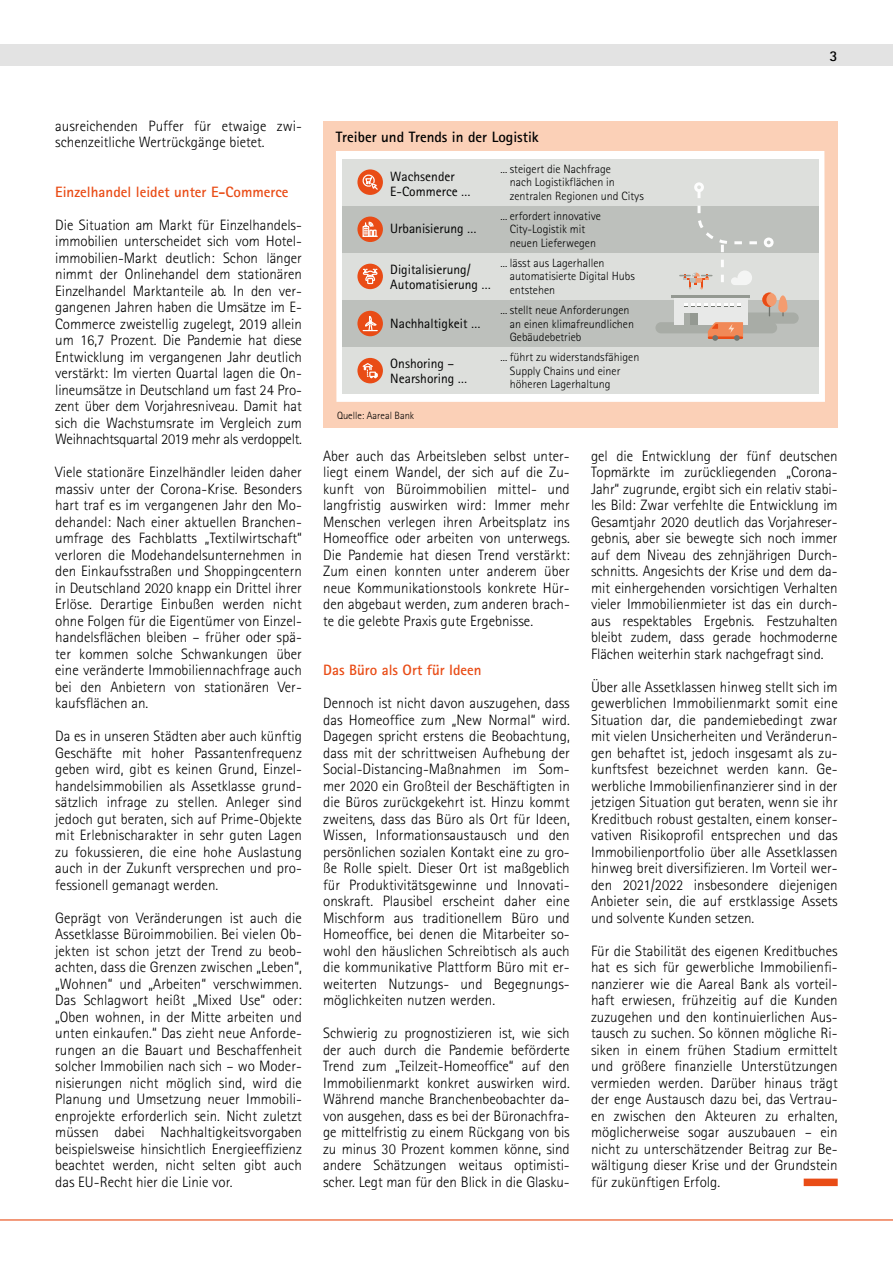
<style>
.page{position:relative;width:893px;height:1263px;background:#fff}
.page>*{position:absolute;margin:0;border:0;box-sizing:border-box;transform-origin:0 0}
.t1{font:300 15px/16.5px "Rotis Sans Serif";color:#000;text-align:justify}
.t2{font:700 15px "Rotis Sans Serif";color:#e94c16}
.t3{font:700 15px "Rotis Sans Serif";color:#000}
.t4{font:13.5px/15px "Rotis Sans Serif";color:#000}
.t5{font:300 12px/13.5px "Rotis Sans Serif";color:#000}
.t6{font:300 10.5px "Rotis Sans Serif";color:#000}
</style>
<div class="page">
<hr style="left:0;top:1219px;width:893px;height:1px;background:#e94c16">
<div style="left:0;top:45px;width:893px;height:21px;background:#e3e3e3"></div>
<div style="left:804px;top:1178px;width:34px;height:8px;background:#e94c16"></div>
<div style="left:323px;top:121px;width:515px;height:307px;background:#fbd0b7"></div>
<svg style="left:336px;top:151px;width:489px;height:251px;background:#fefefd"></svg>
<div style="left:342px;top:159px;width:477px;height:47px;background:#dddfdc"></div>
<svg style="left:357px;top:169px;width:26px;height:26px"></svg>
<svg style="left:361px;top:173px;width:18px;height:18px"></svg>
<div style="left:342px;top:206px;width:477px;height:47px;background:#bdc0bc"></div>
<div style="left:357px;top:217px;width:26px;height:25px;background:#e94c16;border-radius:50%"></div>
<svg style="left:362px;top:221px;width:15px;height:16px"></svg>
<div style="left:342px;top:253px;width:477px;height:47px;background:#dddfdc"></div>
<div style="left:357px;top:264px;width:26px;height:25px;background:#e94c16;border-radius:50%"></div>
<svg style="left:362px;top:269px;width:16px;height:15px"></svg>
<div style="left:342px;top:300px;width:477px;height:47px;background:#bdc0bc"></div>
<div style="left:357px;top:311px;width:26px;height:25px;background:#e94c16;border-radius:50%"></div>
<svg style="left:363px;top:316px;width:15px;height:16px"></svg>
<div style="left:342px;top:347px;width:477px;height:47px;background:#dddfdc"></div>
<div style="left:357px;top:358px;width:26px;height:25px;background:#e94c16;border-radius:50%"></div>
<svg style="left:362px;top:363px;width:16px;height:16px"></svg>
<div style="left:655px;top:322px;width:122px;height:11px;background:#a8aca6;border-radius:6px"></div>
<div style="left:678px;top:312px;width:121px;height:12px;background:#a8aca6;border-radius:6px"></div>
<div style="left:674px;top:297px;width:74px;height:28px;background:#e8e9e8"></div>
<div style="left:684px;top:314px;width:13px;height:11px;background:#a8aca6"></div>
<div style="left:690px;top:314px;width:7px;height:11px;background:#949992"></div>
<hr style="left:671px;top:295px;width:79px;height:3px;background:#949992">
<div style="left:762px;top:293px;width:15px;height:14px;background:#f49c6f;border-radius:50%"></div>
<div style="left:778px;top:295px;width:9px;height:17px;background:#f49c6f;border-radius:5px"></div>
<svg style="left:708px;top:322px;width:35px;height:19px"></svg>
<div style="left:694px;top:182px;width:10px;height:10px;border:3px solid #fdfdfd;border-radius:50%"></div>
<div style="left:764px;top:238px;width:10px;height:9px;border:3px solid #fdfdfd;border-radius:50%"></div>
<svg style="left:680px;top:188px;width:91px;height:128px"></svg>
<p class="t3" style="left:830px;top:46px;width:10px">3</p>
<p class="t1" style="left:55px;top:117px;width:248px">ausreichenden Puffer für etwaige zwi&shy;schenzeitliche Wertrückgänge bietet.</p>
<p class="t2" style="left:55px;top:182px;width:235px">Einzelhandel leidet unter E-Commerce</p>
<p class="t1" style="left:55px;top:216px;width:248px">Die Situation am Markt für Einzelhandels&shy;immobilien unterscheidet sich vom Hotel&shy;immobilien-Markt deutlich: Schon länger nimmt der Onlinehandel dem stationären Einzelhandel Marktanteile ab. In den ver&shy;gangenen Jahren haben die Umsätze im E-Commerce zweistellig zugelegt, 2019 allein um 16,7 Prozent. Die Pandemie hat diese Entwicklung im vergangenen Jahr deutlich verstärkt: Im vierten Quartal lagen die On&shy;lineumsätze in Deutschland um fast 24 Pro&shy;zent über dem Vorjahresniveau. Damit hat sich die Wachstumsrate im Vergleich zum Weihnachtsquartal 2019 mehr als verdoppelt.</p>
<p class="t1" style="left:55px;top:464px;width:248px">Viele stationäre Einzelhändler leiden daher massiv unter der Corona-Krise. Besonders hart traf es im vergangenen Jahr den Mo&shy;dehandel: Nach einer aktuellen Branchen&shy;umfrage des Fachblatts „Textilwirtschaft“ verloren die Modehandelsunternehmen in den Einkaufsstraßen und Shoppingcentern in Deutschland 2020 knapp ein Drittel ihrer Erlöse. Derartige Einbußen werden nicht ohne Folgen für die Eigentümer von Einzel&shy;handelsflächen bleiben – früher oder spä&shy;ter kommen solche Schwankungen über eine veränderte Immobiliennachfrage auch bei den Anbietern von stationären Ver&shy;kaufsflächen an.</p>
<p class="t1" style="left:55px;top:728px;width:248px">Da es in unseren Städten aber auch künftig Geschäfte mit hoher Passantenfrequenz geben wird, gibt es keinen Grund, Einzel&shy;handelsimmobilien als Assetklasse grund&shy;sätzlich infrage zu stellen. Anleger sind jedoch gut beraten, sich auf Prime-Objekte mit Erlebnischarakter in sehr guten Lagen zu fokussieren, die eine hohe Auslastung auch in der Zukunft versprechen und pro&shy;fessionell gemanagt werden.</p>
<p class="t1" style="left:55px;top:909px;width:248px">Geprägt von Veränderungen ist auch die Assetklasse Büroimmobilien. Bei vielen Ob&shy;jekten ist schon jetzt der Trend zu beob&shy;achten, dass die Grenzen zwischen „Leben“, „Wohnen“ und „Arbeiten“ verschwimmen.<br>Das Schlagwort heißt „Mixed Use“ oder: „Oben wohnen, in der Mitte arbeiten und unten einkaufen.“ Das zieht neue Anforde&shy;rungen an die Bauart und Beschaffenheit solcher Immobilien nach sich – wo Moder&shy;nisierungen nicht möglich sind, wird die Planung und Umsetzung neuer Immobili&shy;enprojekte erforderlich sein. Nicht zuletzt müssen dabei Nachhaltigkeitsvorgaben beispielsweise hinsichtlich Energieeffizienz beachtet werden, nicht selten gibt auch das EU-Recht hier die Linie vor.</p>
<p class="t3" style="left:336px;top:127px;width:204px">Treiber und Trends in der Logistik</p>
<p class="t4" style="left:390px;top:169px;width:82px">Wachsender<br>E-Commerce …</p>
<p class="t5" style="left:510px;top:162px;width:135px;text-indent:-9px">... steigert die Nachfrage<br>nach Logistikflächen in zentralen Regionen und Citys</p>
<p class="t4" style="left:390px;top:221px;width:88px">Urbanisierung …</p>
<p class="t5" style="left:501px;top:209px;width:102px;text-align:center">... erfordert innovative<br>City-Logistik mit neuen Lieferwegen</p>
<p class="t4" style="left:390px;top:261px;width:102px">Digitalisierung/<br>Automatisierung …</p>
<p class="t5" style="left:510px;top:256px;width:127px;text-indent:-9px">... lässt aus Lagerhallen automatisierte Digital Hubs entstehen</p>
<p class="t4" style="left:390px;top:315px;width:92px">Nachhaltigkeit …</p>
<p class="t5" style="left:510px;top:303px;width:126px;text-indent:-9px">... stellt neue Anforderungen an einen klimafreundlichen<br>Gebäudebetrieb</p>
<p class="t4" style="left:390px;top:356px;width:78px">Onshoring –<br>Nearshoring …</p>
<p class="t5" style="left:510px;top:350px;width:131px;text-indent:-9px">... führt zu widerstandsfähigen<br>Supply Chains und einer höheren Lagerhaltung</p>
<p class="t6" style="left:337px;top:409px;width:79px">Quelle: Aareal Bank</p>
<p class="t1" style="left:323px;top:447px;width:248px">Aber auch das Arbeitsleben selbst unter&shy;liegt einem Wandel, der sich auf die Zu&shy;kunft von Büroimmobilien mittel- und langfristig auswirken wird: Immer mehr Menschen verlegen ihren Arbeitsplatz ins Homeoffice oder arbeiten von unterwegs.<br>Die Pandemie hat diesen Trend verstärkt:<br>Zum einen konnten unter anderem über neue Kommunikationstools konkrete Hür&shy;den abgebaut werden, zum anderen brach&shy;te die gelebte Praxis gute Ergebnisse.</p>
<p class="t2" style="left:323px;top:660px;width:160px">Das Büro als Ort für Ideen</p>
<p class="t1" style="left:323px;top:695px;width:248px">Dennoch ist nicht davon auszugehen, dass das Homeoffice zum „New Normal“ wird.<br>Dagegen spricht erstens die Beobachtung, dass mit der schrittweisen Aufhebung der Social-Distancing-Maßnahmen im Som&shy;mer 2020 ein Großteil der Beschäftigten in die Büros zurückgekehrt ist. Hinzu kommt zweitens, dass das Büro als Ort für Ideen, Wissen, Informationsaustausch und den persönlichen sozialen Kontakt eine zu gro&shy;ße Rolle spielt. Dieser Ort ist maßgeblich für Produktivitätsgewinne und Innovati&shy;onskraft. Plausibel erscheint daher eine Mischform aus traditionellem Büro und Homeoffice, bei denen die Mitarbeiter so&shy;wohl den häuslichen Schreibtisch als auch die kommunikative Plattform Büro mit er&shy;weiterten Nutzungs- und Begegnungs&shy;möglichkeiten nutzen werden.</p>
<p class="t1" style="left:323px;top:1025px;width:248px">Schwierig zu prognostizieren ist, wie sich der auch durch die Pandemie beförderte Trend zum „Teilzeit-Homeoffice“ auf den Immobilienmarkt konkret auswirken wird.<br>Während manche Branchenbeobachter da&shy;von ausgehen, dass es bei der Büronachfra&shy;ge mittelfristig zu einem Rückgang von bis zu minus 30 Prozent kommen könne, sind andere Schätzungen weitaus optimisti&shy;scher. Legt man für den Blick in die Glasku-</p>
<p class="t1" style="left:591px;top:447px;width:248px">gel die Entwicklung der fünf deutschen Topmärkte im zurückliegenden „Corona-Jahr“ zugrunde, ergibt sich ein relativ stabi&shy;les Bild: Zwar verfehlte die Entwicklung im Gesamtjahr 2020 deutlich das Vorjahreser&shy;gebnis, aber sie bewegte sich noch immer auf dem Niveau des zehnjährigen Durch&shy;schnitts. Angesichts der Krise und dem da&shy;mit einhergehenden vorsichtigen Verhalten vieler Immobilienmieter ist das ein durch&shy;aus respektables Ergebnis. Festzuhalten bleibt zudem, dass gerade hochmoderne Flächen weiterhin stark nachgefragt sind.</p>
<p class="t1" style="left:591px;top:678px;width:248px">Über alle Assetklassen hinweg stellt sich im gewerblichen Immobilienmarkt somit eine Situation dar, die pandemiebedingt zwar mit vielen Unsicherheiten und Veränderun&shy;gen behaftet ist, jedoch insgesamt als zu&shy;kunftsfest bezeichnet werden kann. Ge&shy;werbliche Immobilienfinanzierer sind in der jetzigen Situation gut beraten, wenn sie ihr Kreditbuch robust gestalten, einem konser&shy;vativen Risikoprofil entsprechen und das Immobilienportfolio über alle Assetklassen hinweg breit diversifizieren. Im Vorteil wer&shy;den 2021/2022 insbesondere diejenigen Anbieter sein, die auf erstklassige Assets und solvente Kunden setzen.</p>
<p class="t1" style="left:591px;top:942px;width:248px">Für die Stabilität des eigenen Kreditbuches hat es sich für gewerbliche Immobilienfi&shy;nanzierer wie die Aareal Bank als vorteil&shy;haft erwiesen, frühzeitig auf die Kunden zuzugehen und den kontinuierlichen Aus&shy;tausch zu suchen. So können mögliche Ri&shy;siken in einem frühen Stadium ermittelt und größere finanzielle Unterstützungen vermieden werden. Darüber hinaus trägt der enge Austausch dazu bei, das Vertrau&shy;en zwischen den Akteuren zu erhalten, möglicherweise sogar auszubauen – ein nicht zu unterschätzender Beitrag zur Be&shy;wältigung dieser Krise und der Grundstein für zukünftigen Erfolg.</p>
</div>
